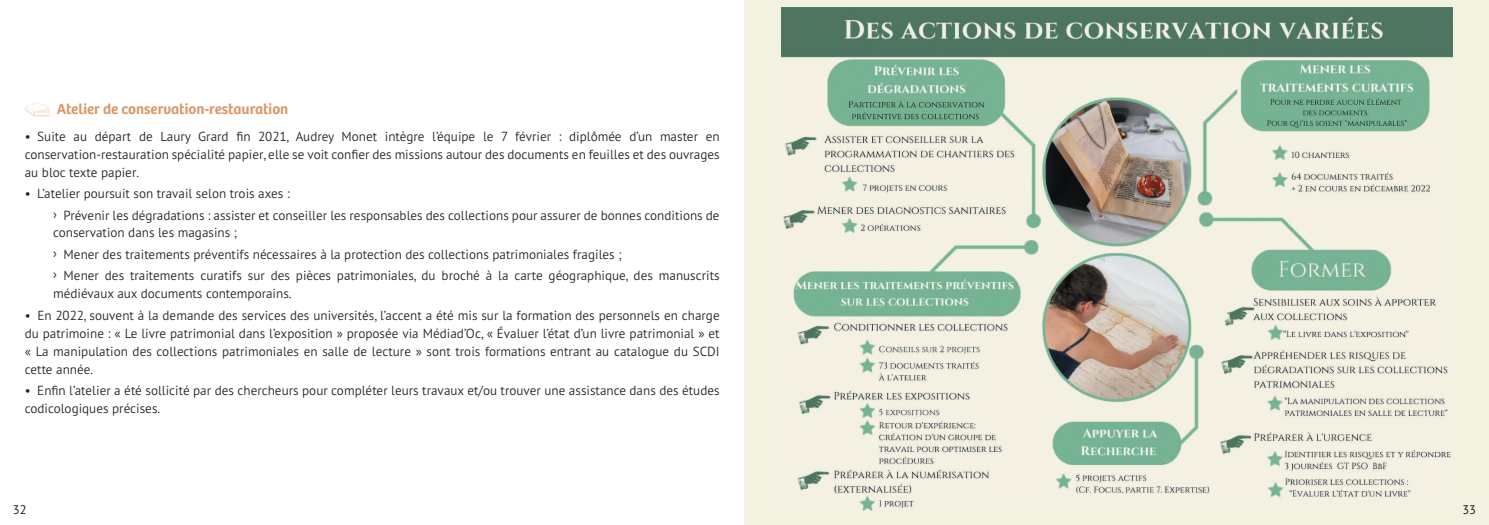
<style>
.page{position:relative;width:1489px;height:525px;background:#fff}
.page>*{position:absolute;margin:0;border:0;box-sizing:border-box;transform-origin:0 0}
.t1{font:600 15px "Bree";color:#dc9767}
.t2{font:300 13.12px/17.9px "PT Sans Pro";color:#231f20}
.t3{font:12.5px "PT Sans Pro";color:#231f20}
</style>
<div class="page">
<div style="left:744px;top:0;width:744px;height:524px;background:#f3f1df"></div>
<svg style="left:24px;top:102px;width:26px;height:14px"></svg>
<img style="left:781px;top:7px;width:671px;height:503px">
<p class="t1" style="left:57px;top:97px;width:233px">Atelier de conservation-restauration</p>
<p class="t2" style="left:25px;top:127px;width:696px;text-align:justify">• Suite au départ de Laury Grard fin 2021, Audrey Monet intègre l’équipe le 7 février : diplômée d’un master en conservation‑restauration spécialité papier, elle se voit confier des missions autour des documents en feuilles et des ouvrages au bloc texte papier.</p>
<p class="t2" style="left:53px;top:182px;width:668px;line-height:21.5px;text-indent:-28px">• L’atelier poursuit son travail selon trois axes :<br>› Prévenir les dégradations : assister et conseiller les responsables des collections pour assurer de bonnes conditions de</p>
<p class="t2" style="left:53px;top:221px;width:668px;line-height:21.5px">conservation dans les magasins ;<br>› Mener des traitements préventifs nécessaires à la protection des collections patrimoniales fragiles ;<br>› Mener des traitements curatifs sur des pièces patrimoniales, du broché à la carte géographique, des manuscrits</p>
<p class="t2" style="left:53px;top:284px;width:240px">médiévaux aux documents contemporains.</p>
<p class="t2" style="left:25px;top:306px;width:696px;text-align:justify">• En 2022, souvent à la demande des services des universités, l’accent a été mis sur la formation des personnels en charge du patrimoine : « Le livre patrimonial dans l’exposition » proposée via Médiad’Oc, « Évaluer l’état d’un livre patrimonial » et « La manipulation des collections patrimoniales en salle de lecture » sont trois formations entrant au catalogue du SCDI cette année.</p>
<p class="t2" style="left:25px;top:381px;width:696px">• Enfin l’atelier a été sollicité par des chercheurs pour compléter leurs travaux et/ou trouver une assistance dans des études codicologiques précises.</p>
<p class="t3" style="left:13px;top:501px;width:15px">32</p>
<p class="t3" style="left:1462px;top:501px;width:15px">33</p>
</div>
